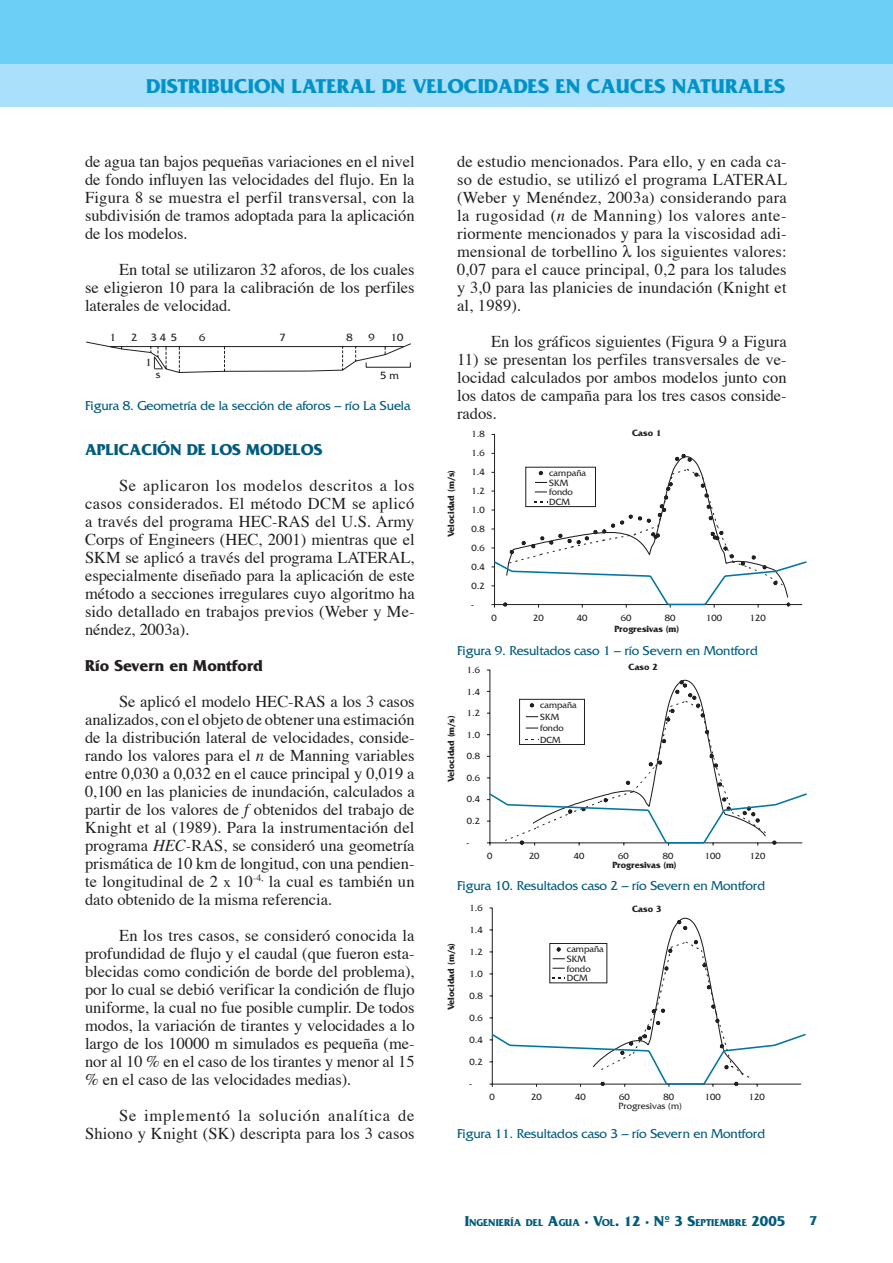
<style>
.page{position:relative;width:893px;height:1263px;background:#fff}
.page>*{position:absolute;margin:0;border:0;box-sizing:border-box;transform-origin:0 0}
.t1{font:700 21px "Friz Quadrata";color:#0092c8}
.t2{font:16.5px/18px "Times";color:#231f20;text-align:justify}
.t3{font:700 16.5px "Friz Quadrata";color:#005b7f}
.t4{font:700 16.5px "Friz Quadrata";color:#231f20}
.t5{font:13.5px "Friz Quadrata";letter-spacing:-.01em;color:#005b7f}
.t6{font:700 13.5px "Friz Quadrata";color:#005b7f}
.t7{font:11.1px "Friz Quadrata";color:#231f20}
.t8{font:700 10.5px "Friz Quadrata";color:#005b7f}
.t9{font:9.45px/9.8px "Friz Quadrata";color:#231f20}
.t10{font:700 9.45px "Friz Quadrata";color:#231f20}
.t11{font:9.3px/11.6px "Friz Quadrata";color:#231f20}
.t12{font:700 9.3px "Friz Quadrata";color:#231f20}
.s1{font-style:italic}
.s2{font-size:15px}
</style>
<div class="page">
<div style="left:0;top:0;width:893px;height:106px;background:#aae0f9"></div>
<div style="left:0;top:0;width:893px;height:64px;background:#6bcff6"></div>
<svg style="left:86px;top:341px;width:325px;height:32px"></svg>
<hr style="left:494px;top:434px;width:1px;height:170px;background:#231f20">
<svg style="left:491px;top:453px;width:316px;height:155px"></svg>
<hr style="left:490px;top:670px;width:1px;height:173px;background:#231f20">
<svg style="left:487px;top:679px;width:320px;height:167px"></svg>
<hr style="left:492px;top:908px;width:1px;height:176px;background:#231f20">
<svg style="left:489px;top:917px;width:317px;height:170px"></svg>
<p class="t1" style="left:146px;top:75px;width:640px">DISTRIBUCION LATERAL DE VELOCIDADES EN CAUCES NATURALES</p>
<p class="t2" style="left:85px;top:153px;width:331px">de agua tan bajos pequeñas variaciones en el nivel de fondo influyen las velocidades del flujo. En la Figura 8 se muestra el perfil transversal, con la subdivisión de tramos adoptada para la aplicación de los modelos.</p>
<p class="t2" style="left:85px;top:261px;width:331px;text-indent:34px">En total se utilizaron 32 aforos, de los cuales se eligieron 10 para la calibración de los perfiles laterales de velocidad.</p>
<p class="t7" style="left:110px;top:331px;width:8px">1</p>
<p class="t7" style="left:131px;top:331px;width:47px">2 345</p>
<p class="t7" style="left:199px;top:331px;width:8px">6</p>
<p class="t7" style="left:280px;top:331px;width:8px">7</p>
<p class="t7" style="left:347px;top:331px;width:8px">8</p>
<p class="t7" style="left:369px;top:331px;width:8px">9</p>
<p class="t7" style="left:391px;top:331px;width:14px">10</p>
<p class="t7" style="left:145px;top:356px;width:8px">1</p>
<p class="t7" style="left:156px;top:368px;width:6px">s</p>
<p class="t7" style="left:380px;top:369px;width:20px">5 m</p>
<p class="t5" style="left:85px;top:398px;width:327px">Figura 8. Geometría de la sección de aforos – río La Suela</p>
<p class="t3" style="left:85px;top:440px;width:239px">APLICACIÓN DE LOS MODELOS</p>
<p class="t2" style="left:85px;top:477px;width:331px;text-indent:34px">Se aplicaron los modelos descritos a los casos considerados. El método DCM se aplicó a través del programa HEC-RAS del U.S. Army Corps of Engineers (HEC, 2001) mientras que el SKM se aplicó a través del programa LATERAL, especialmente diseñado para la aplicación de este método a secciones irregulares cuyo algoritmo ha sido detallado en trabajos previos (Weber y Me&shy;néndez, 2003a).</p>
<p class="t4" style="left:85px;top:656px;width:180px">Río Severn en Montford</p>
<p class="t2" style="left:85px;top:693px;width:331px;text-indent:34px">Se aplicó el modelo HEC-RAS a los 3 casos analizados, con el objeto de obtener una estimación de la distribución lateral de velocidades, conside&shy;rando los valores para el <span class="s1">n</span> de Manning variables entre 0,030 a 0,032 en el cauce principal y 0,019 a 0,100 en las planicies de inundación, calculados a partir de los valores de <span class="s1">f</span> obtenidos del trabajo de Knight et al (1989). Para la instrumentación del programa <span class="s1">HEC-</span>RAS, se consideró una geometría prismática de 10 km de longitud, con una pendien&shy;te longitudinal de 2 <span class="s2">x</span> 10<sup>-4,</sup> la cual es también un dato obtenido de la misma referencia.</p>
<p class="t2" style="left:85px;top:927px;width:331px;text-indent:34px">En los tres casos, se consideró conocida la profundidad de flujo y el caudal (que fueron esta&shy;blecidas como condición de borde del problema), por lo cual se debió verificar la condición de flujo uniforme, la cual no fue posible cumplir. De todos modos, la variación de tirantes y velocidades a lo largo de los 10000 m simulados es pequeña (me&shy;nor al 10 % en el caso de los tirantes y menor al 15 % en el caso de las velocidades medias).</p>
<p class="t2" style="left:85px;top:1107px;width:331px;text-align:right">Se implementó la solución analítica de<br>Shiono y Knight (SK) descripta para los 3 casos</p>
<p class="t2" style="left:457px;top:153px;width:332px">de estudio mencionados. Para ello, y en cada ca&shy;so de estudio, se utilizó el programa LATERAL (Weber y Menéndez, 2003a) considerando para la rugosidad (<span class="s1">n</span> de Manning) los valores ante&shy;riormente mencionados y para la viscosidad adi&shy;mensional de torbellino ● los siguientes valores:<br>0,07 para el cauce principal, 0,2 para los taludes y 3,0 para las planicies de inundación (Knight et al, 1989).</p>
<p class="t2" style="left:491px;top:333px;width:297px">En los gráficos siguientes (Figura 9 a Figura</p>
<p class="t2" style="left:457px;top:351px;width:331px">11) se presentan los perfiles transversales de ve&shy;locidad calculados por ambos modelos junto con los datos de campaña para los tres casos conside&shy;rados.</p>
<p class="t9" style="left:471px;top:429px;width:15px">1.8</p>
<p class="t9" style="left:471px;top:448px;width:15px">1.6</p>
<p class="t9" style="left:471px;top:467px;width:15px">1.4</p>
<p class="t10" style="left:446px;top:537px;width:69px;rotate:-90deg">Velocidad (m/s)</p>
<p class="t9" style="left:549px;top:468px;width:38px">campaña<br>SKM fondo<br>DCM</p>
<p class="t9" style="left:471px;top:486px;width:15px">1.2</p>
<p class="t9" style="left:471px;top:505px;width:15px">1.0</p>
<p class="t9" style="left:471px;top:524px;width:15px">0.8</p>
<p class="t9" style="left:471px;top:543px;width:15px">0.6</p>
<p class="t9" style="left:471px;top:562px;width:15px">0.4</p>
<p class="t9" style="left:471px;top:581px;width:15px">0.2</p>
<p class="t9" style="left:471px;top:600px;width:5px">-</p>
<p class="t10" style="left:632px;top:427px;width:31px">Caso 1</p>
<p class="t9" style="left:492px;top:613px;width:7px">0</p>
<p class="t9" style="left:533px;top:613px;width:12px">20</p>
<p class="t9" style="left:577px;top:613px;width:12px">40</p>
<p class="t9" style="left:621px;top:613px;width:12px">60</p>
<p class="t9" style="left:665px;top:613px;width:12px">80</p>
<p class="t9" style="left:706px;top:613px;width:17px">100</p>
<p class="t9" style="left:750px;top:613px;width:17px">120</p>
<p class="t10" style="left:614px;top:624px;width:66px">Progresivas (m)</p>
<p class="t5" style="left:457px;top:643px;width:302px">Figura 9. Resultados caso 1 – río Severn en Montford</p>
<p class="t12" style="left:446px;top:782px;width:68px;rotate:-90deg">Velocidad (m/s)</p>
<p class="t11" style="left:467px;top:664px;width:15px">1.6</p>
<p class="t11" style="left:467px;top:686px;width:15px">1.4</p>
<p class="t11" style="left:467px;top:707px;width:15px">1.2</p>
<p class="t11" style="left:467px;top:729px;width:15px">1.0</p>
<p class="t11" style="left:467px;top:750px;width:15px">0.8</p>
<p class="t11" style="left:467px;top:772px;width:15px">0.6</p>
<p class="t11" style="left:467px;top:794px;width:15px">0.4</p>
<p class="t11" style="left:467px;top:815px;width:15px">0.2</p>
<p class="t11" style="left:466px;top:837px;width:5px">-</p>
<p class="t11" style="left:540px;top:699px;width:38px">campaña<br>SKM fondo<br>DCM</p>
<p class="t12" style="left:628px;top:662px;width:31px">Caso 2</p>
<p class="t11" style="left:487px;top:850px;width:7px">0</p>
<p class="t11" style="left:529px;top:850px;width:12px">20</p>
<p class="t11" style="left:574px;top:850px;width:12px">40</p>
<p class="t11" style="left:618px;top:850px;width:12px">60</p>
<p class="t11" style="left:663px;top:850px;width:12px">80</p>
<p class="t11" style="left:705px;top:850px;width:17px">100</p>
<p class="t11" style="left:750px;top:850px;width:17px">120</p>
<p class="t12" style="left:612px;top:860px;width:66px">Progresivas (m)</p>
<p class="t5" style="left:457px;top:878px;width:310px">Figura 10. Resultados caso 2 – río Severn en Montford</p>
<p class="t9" style="left:469px;top:903px;width:15px">1.6</p>
<p class="t9" style="left:469px;top:925px;width:15px">1.4</p>
<p class="t10" style="left:446px;top:1010px;width:69px;rotate:-90deg">Velocidad (m/s)</p>
<p class="t9" style="left:567px;top:944px;width:38px">campaña<br>SKM fondo<br>DCM</p>
<p class="t9" style="left:469px;top:947px;width:15px">1.2</p>
<p class="t9" style="left:469px;top:969px;width:15px">1.0</p>
<p class="t9" style="left:469px;top:991px;width:15px">0.8</p>
<p class="t9" style="left:469px;top:1013px;width:15px">0.6</p>
<p class="t9" style="left:469px;top:1035px;width:15px">0.4</p>
<p class="t9" style="left:469px;top:1057px;width:15px">0.2</p>
<p class="t9" style="left:469px;top:1079px;width:5px">-</p>
<p class="t10" style="left:632px;top:904px;width:31px">Caso 3</p>
<p class="t9" style="left:490px;top:1092px;width:7px">0</p>
<p class="t9" style="left:531px;top:1092px;width:12px">20</p>
<p class="t9" style="left:575px;top:1092px;width:12px">40</p>
<p class="t9" style="left:619px;top:1092px;width:12px">60</p>
<p class="t9" style="left:663px;top:1092px;width:12px">80</p>
<p class="t9" style="left:705px;top:1092px;width:17px">100</p>
<p class="t9" style="left:749px;top:1092px;width:17px">120</p>
<p class="t9" style="left:618px;top:1101px;width:65px">Progresivas (m)</p>
<p class="t5" style="left:457px;top:1126px;width:310px">Figura 11. Resultados caso 3 – río Severn en Montford</p>
<p class="t8" style="left:465px;top:1216px;width:322px"><span class="s2">I</span>NGENIERÍA DEL <span class="s2">A</span>GUA <span class="s2">· V</span>OL<span class="s2">. 12 · Nº 3 S</span>EPTIEMBRE <span class="s2">2005</span></p>
<p class="t6" style="left:809px;top:1213px;width:9px">7</p>
</div>
